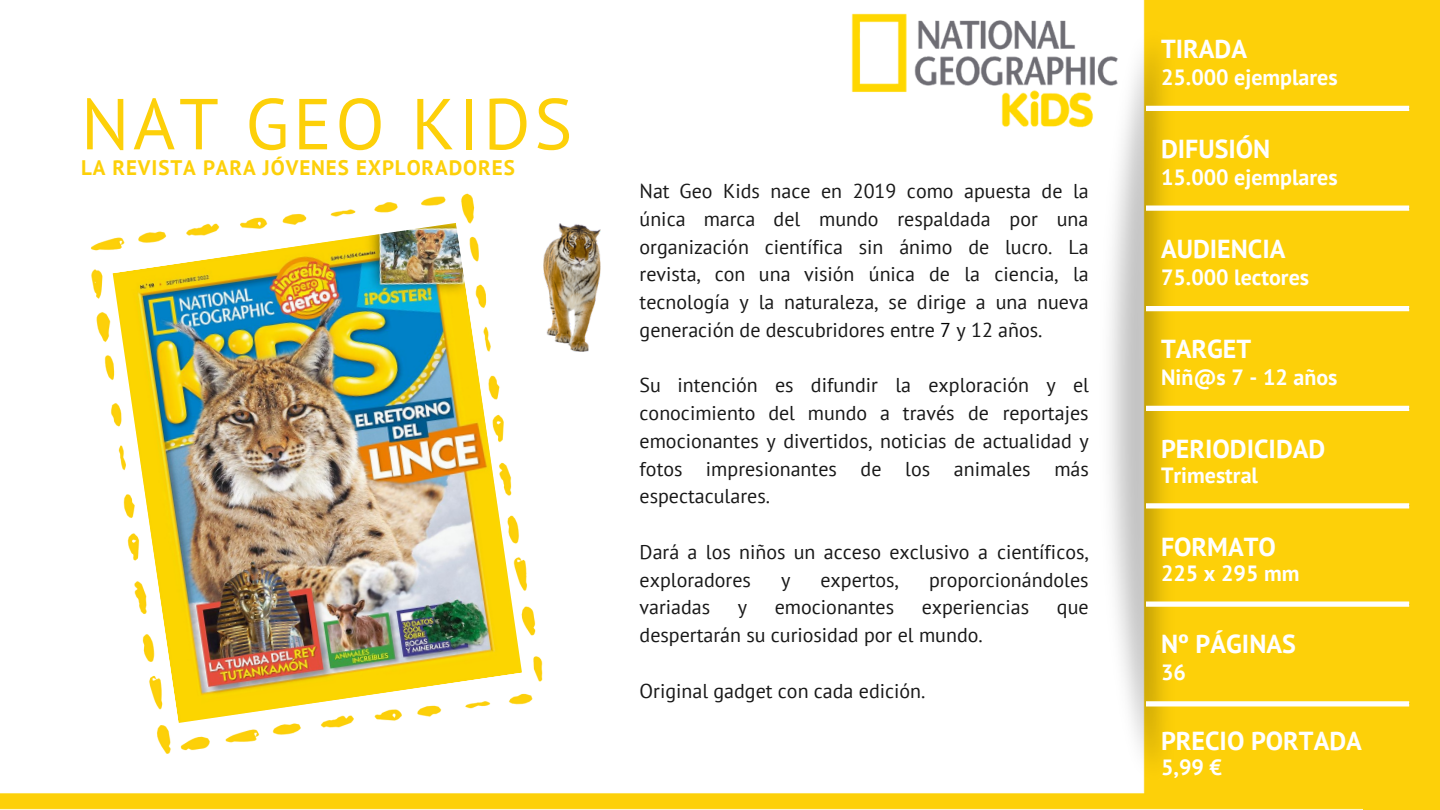
<style>
.page{position:relative;width:1440px;height:810px;background:#fff}
.page>*{position:absolute;margin:0;border:0;box-sizing:border-box;transform-origin:0 0}
.t1{font:72px "PT Sans";letter-spacing:.05em;color:#fdd009}
.t2{font:700 26px "PT Sans";color:#fff}
.t3{font:700 22px "PT Sans";color:#fff}
.t4{font:700 21px "PT Sans";letter-spacing:.045em;color:#fdd009}
.t5{font:20px/27.8px "PT Sans";color:#181818;text-align:justify}
.s1{color:#000}
</style>
<div class="page">
<img style="left:0;top:0;width:1364px;height:810px">
<div style="left:1364px;top:0;width:76px;height:810px;background:#fdd009"></div>
<img style="left:1059px;top:0;width:155px;height:810px">
<img style="left:534px;top:224px;width:82px;height:133px">
<img style="left:848px;top:0;width:274px;height:147px">
<img style="left:113px;top:223px;width:409px;height:500px">
<div style="left:1146px;top:106px;width:263px;height:5px;background:#fff"></div>
<div style="left:1146px;top:206px;width:263px;height:5px;background:#fff"></div>
<div style="left:1146px;top:306px;width:263px;height:5px;background:#fff"></div>
<div style="left:1146px;top:406px;width:263px;height:5px;background:#fff"></div>
<div style="left:1146px;top:503px;width:263px;height:5px;background:#fff"></div>
<div style="left:1146px;top:602px;width:263px;height:5px;background:#fff"></div>
<div style="left:1146px;top:701px;width:263px;height:5px;background:#fff"></div>
<p class="t1" style="left:81px;top:76px;width:493px">NAT GEO KIDS</p>
<p class="t4" style="left:81px;top:153px;width:435px">LA REVISTA PARA JÓVENES EXPLORADORES</p>
<p class="t5" style="left:640px;top:177px;width:451px">Nat Geo Kids nace en 2019 como apuesta de la única marca del mundo respaldada por una organización científica sin ánimo de lucro. La revista, con una visión única de la ciencia, la tecnología y la naturaleza, se dirige a una nueva generación de descubridores entre <span class="s1">7</span> y 12 años.</p>
<p class="t5" style="left:640px;top:371px;width:451px">Su intención es difundir la exploración y el conocimiento del mundo a través de reportajes emocionantes y divertidos, noticias de actualidad y fotos impresionantes de los animales más espectaculares.</p>
<p class="t5" style="left:640px;top:538px;width:451px">Dará a los niños un acceso exclusivo a científicos, exploradores</p>
<p class="t5" style="left:781px;top:565px;width:11px">y</p>
<p class="t5" style="left:820px;top:565px;width:80px">expertos,</p>
<p class="t5" style="left:929px;top:565px;width:161px">proporcionándoles</p>
<p class="t5" style="left:640px;top:593px;width:72px">variadas</p>
<p class="t5" style="left:738px;top:593px;width:11px">y</p>
<p class="t5" style="left:775px;top:593px;width:121px">emocionantes</p>
<p class="t5" style="left:922px;top:593px;width:109px">experiencias</p>
<p class="t5" style="left:1057px;top:593px;width:33px">que</p>
<p class="t5" style="left:640px;top:621px;width:345px">despertarán su curiosidad por el mundo.</p>
<p class="t5" style="left:640px;top:676px;width:287px">Original gadget con cada edición.</p>
<p class="t2" style="left:1161px;top:32px;width:88px">TIRADA</p>
<p class="t3" style="left:1161px;top:63px;width:178px">25.000 ejemplares</p>
<p class="t2" style="left:1161px;top:131px;width:111px">DIFUSIÓN</p>
<p class="t3" style="left:1161px;top:162px;width:178px">15.000 ejemplares</p>
<p class="t2" style="left:1161px;top:232px;width:126px">AUDIENCIA</p>
<p class="t3" style="left:1161px;top:263px;width:150px">75.000 lectores</p>
<p class="t2" style="left:1161px;top:331px;width:92px">TARGET</p>
<p class="t3" style="left:1161px;top:363px;width:178px">Niñ@s 7 - 12 años</p>
<p class="t2" style="left:1161px;top:431px;width:166px">PERIODICIDAD</p>
<p class="t3" style="left:1161px;top:460px;width:99px">Trimestral</p>
<p class="t2" style="left:1161px;top:529px;width:116px">FORMATO</p>
<p class="t3" style="left:1161px;top:559px;width:140px">225 x 295 mm</p>
<p class="t2" style="left:1161px;top:627px;width:136px">Nº PÁGINAS</p>
<p class="t3" style="left:1161px;top:658px;width:26px">36</p>
<p class="t2" style="left:1161px;top:723px;width:202px">PRECIO PORTADA</p>
<p class="t3" style="left:1161px;top:752px;width:62px">5,99 €</p>
</div>
